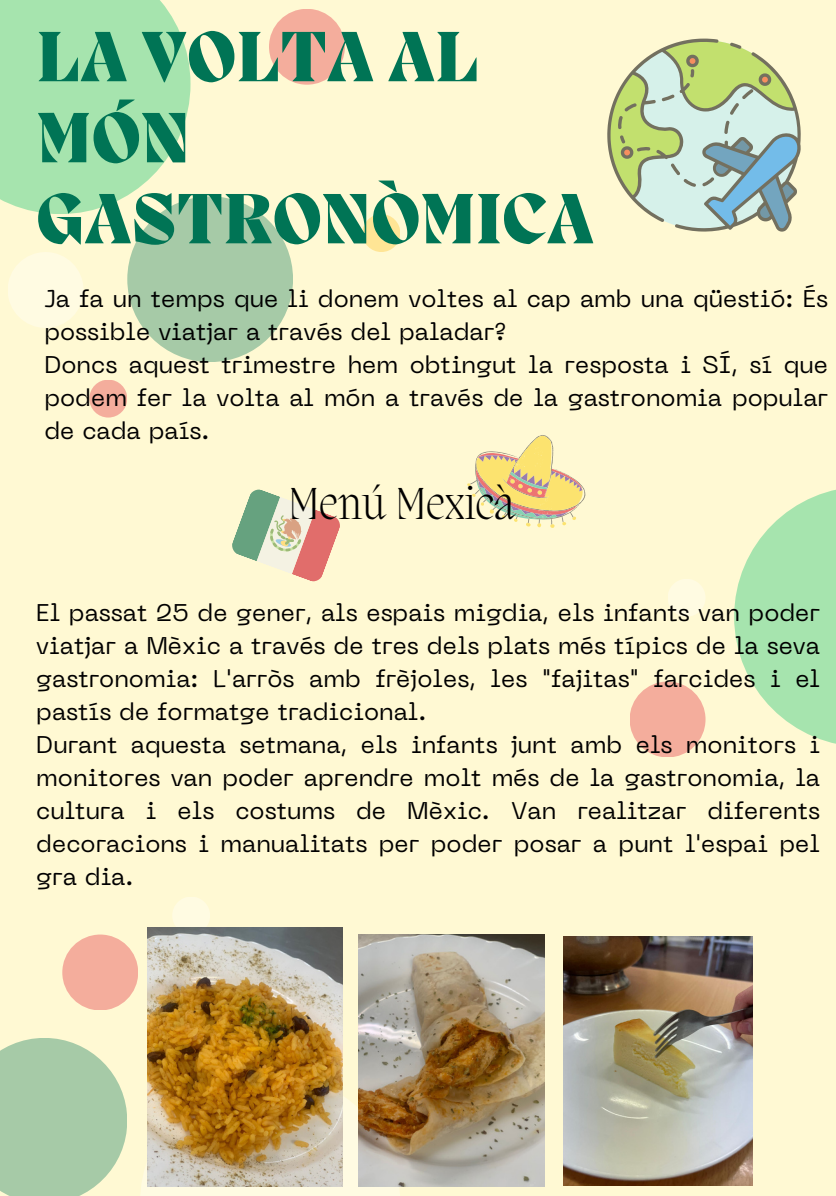
<style>
.page{position:relative;width:836px;height:1196px;background:#fff}
.page>*{position:absolute;margin:0;border:0;box-sizing:border-box;transform-origin:0 0}
.t1{font:800 73px/81px "Migra";color:#007455}
.t2{font:200 46px "Migra";color:#000}
.t3{font:24px/33px "PP Neue Machina";color:#000;text-align:justify}
</style>
<div class="page">
<div style="left:0;top:0;width:836px;height:1195px;background:#fff9d3"></div>
<svg style="left:0;top:0;width:190px;height:214px;background:#aee5b1"></svg>
<div style="left:269px;top:9px;width:76px;height:76px;background:#f4ad9c;border-radius:50%"></div>
<div style="left:127px;top:196px;width:166px;height:166px;background:#a6caa7;border-radius:50%"></div>
<div style="left:362px;top:214px;width:38px;height:38px;background:#ffe595;border-radius:50%"></div>
<div style="left:8px;top:252px;width:76px;height:76px;background:#fffbe2;border-radius:50%"></div>
<div style="left:89px;top:379px;width:38px;height:38px;background:#f4ad9c;border-radius:50%"></div>
<svg style="left:734px;top:489px;width:102px;height:255px;fill:#a6e4ae"></svg>
<div style="left:629px;top:681px;width:76px;height:76px;background:#f4ad9c;border-radius:50%"></div>
<div style="left:667px;top:579px;width:38px;height:37px;background:#fffbe2;border-radius:50%"></div>
<svg style="left:0;top:1038px;width:127px;height:157px;background:#b1d0ac"></svg>
<div style="left:62px;top:934px;width:76px;height:76px;background:#f4ad9c;border-radius:50%"></div>
<svg style="left:141px;top:1073px;width:259px;height:122px;fill:#fffbe2"></svg>
<div style="left:172px;top:896px;width:38px;height:38px;background:#fffbe2;border-radius:50%"></div>
<svg style="left:607px;top:39px;width:193px;height:193px"></svg>
<svg style="left:232px;top:489px;width:108px;height:93px"></svg>
<svg style="left:467px;top:435px;width:118px;height:93px"></svg>
<img style="left:147px;top:927px;width:195px;height:259px">
<img style="left:358px;top:934px;width:186px;height:252px">
<img style="left:563px;top:936px;width:189px;height:249px">
<h1 class="t1" style="left:36px;top:22px;width:559px">LA VOLTA AL<br>MÓN<br>GASTRONÒMICA</h1>
<p class="t3" style="left:44px;top:284px;width:785px">Ja fa un temps que li donem voltes al cap amb una qüestió: És possible viatjar a través del paladar?</p>
<h2 class="t3" style="left:44px;top:350px;width:785px">Doncs aquest trimestre hem obtingut la resposta i SÍ, sí que podem fer la volta al món a través de la gastronomia popular de cada país.</h2>
<p class="t2" style="left:288px;top:481px;width:229px">Menú Mexicà</p>
<p class="t3" style="left:36px;top:598px;width:785px">El passat 25 de gener, als espais migdia, els infants van poder viatjar a Mèxic a través de tres dels plats més típics de la seva gastronomia: L'arròs amb frèjoles, les "fajitas" farcides i el pastís de formatge tradicional.</p>
<p class="t3" style="left:36px;top:730px;width:785px">Durant aquesta setmana, els infants junt amb els monitors i monitores van poder aprendre molt més de la gastronomia, la cultura i els costums de Mèxic. Van realitzar diferents decoracions i manualitats per poder posar a punt l'espai pel gra dia.</p>
</div>
